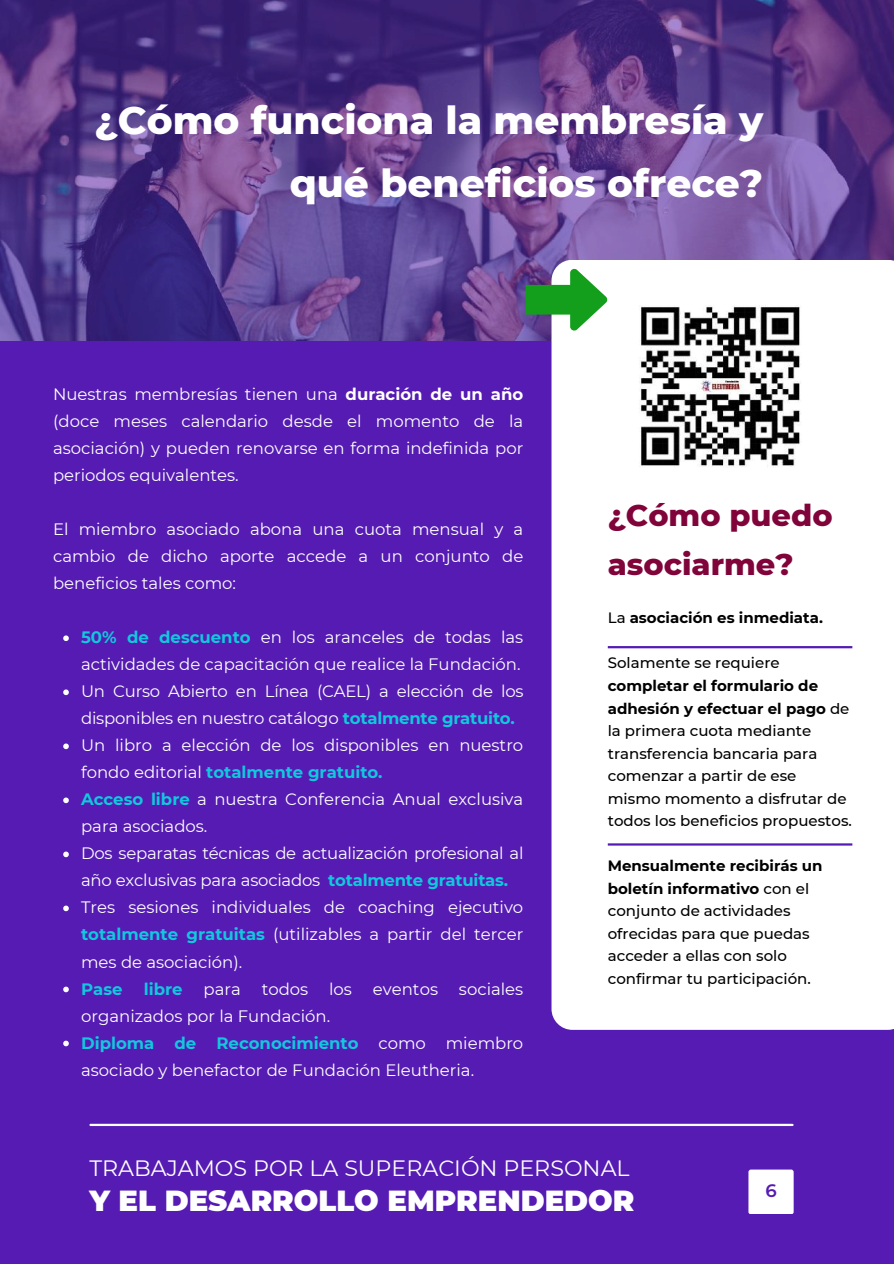
<style>
.page{position:relative;width:894px;height:1264px;background:#fff}
.page>*{position:absolute;margin:0;border:0;box-sizing:border-box;transform-origin:0 0}
.t1{font:800 39px/63px "Montserrat";color:#fff;text-align:right}
.t2{font:800 30.3px/49.5px "Montserrat";color:#80043a}
.t3{font:900 28.95px "Montserrat";color:#fff}
.t4{font:22.2px "Montserrat";color:#fff}
.t5{font:600 18px "Montserrat";color:#551bb3}
.t6{font:16.5px/27px "Montserrat";color:#fff;text-align:justify}
.t7{font:700 16.5px "Montserrat";color:#12c8de}
.t8{font:500 15px/22.5px "Montserrat";color:#000}
.t9{font:700 15px "Montserrat";color:#000}
.s1{font-weight:700}
.s2{font-weight:700;color:#12c8de}
.s3{font-weight:500}
</style>
<div class="page">
<div style="left:0;top:0;width:893px;height:1263px;background:#551bb3"></div>
<img style="left:0;top:0;width:893px;height:341px">
<div style="left:551px;top:260px;width:342px;height:769px;background:#fff"></div>
<hr style="left:607px;top:843px;width:245px;height:2px;background:#551bb3">
<hr style="left:607px;top:646px;width:245px;height:2px;background:#551bb3">
<div style="left:748px;top:1169px;width:45px;height:45px;background:#fff;border-radius:2px"></div>
<hr style="left:90px;top:1123px;width:702px;height:2px;background:#fff">
<img style="left:633px;top:300px;width:171px;height:171px">
<svg style="left:63px;top:635px;width:6px;height:6px"></svg>
<svg style="left:63px;top:689px;width:6px;height:6px"></svg>
<svg style="left:63px;top:743px;width:6px;height:6px"></svg>
<svg style="left:63px;top:797px;width:6px;height:6px"></svg>
<svg style="left:63px;top:851px;width:6px;height:6px"></svg>
<svg style="left:63px;top:905px;width:6px;height:6px"></svg>
<svg style="left:63px;top:986px;width:6px;height:6px"></svg>
<svg style="left:63px;top:1040px;width:6px;height:6px"></svg>
<svg style="left:525px;top:267px;width:82px;height:65px;background:#6aaa77"></svg>
<h1 class="t1" style="left:95px;top:88px;width:670px">¿Cómo funciona la membresía y qué beneficios ofrece?</h1>
<p class="t6" style="left:53px;top:381px;width:471px">Nuestras membresías tienen una <span class="s1">duración de un año </span>(doce meses calendario desde el momento de la asociación) y pueden renovarse en forma indefinida por periodos equivalentes.</p>
<p class="t6" style="left:53px;top:516px;width:471px">El miembro asociado abona una cuota mensual y a cambio de dicho aporte accede a un conjunto de beneficios tales como:</p>
<p class="t6" style="left:81px;top:624px;width:444px;text-align:left"><span class="s2">50% de descuento</span> en los aranceles de todas las actividades de capacitación que realice la Fundación.<br>Un Curso Abierto en Línea (CAEL) a elección de los disponibles en nuestro catálogo <span class="s2">totalmente gratuito.<br></span>Un libro a elección de los disponibles en nuestro fondo editorial <span class="s2">totalmente gratuito.<br>Acceso libre</span> a nuestra Conferencia Anual exclusiva para asociados.<br>Dos separatas técnicas de actualización profesional al año exclusivas para asociados <span class="s2">totalmente gratuitas.<br></span>Tres sesiones individuales de coaching ejecutivo <span class="s2">totalmente gratuitas</span> (utilizables a partir del tercer mes de asociación).</p>
<p class="t7" style="left:81px;top:978px;width:43px">Pase</p>
<p class="t7" style="left:144px;top:978px;width:40px">libre</p>
<p class="t6" style="left:203px;top:975px;width:39px">para</p>
<p class="t6" style="left:261px;top:975px;width:48px">todos</p>
<p class="t6" style="left:329px;top:975px;width:24px">los</p>
<p class="t6" style="left:373px;top:975px;width:67px">eventos</p>
<p class="t6" style="left:459px;top:975px;width:66px">sociales</p>
<p class="t6" style="left:81px;top:1002px;width:443px;text-align:left">organizados por la Fundación.<br><span class="s2">Diploma de Reconocimiento</span> como miembro asociado y benefactor de Fundación Eleutheria.</p>
<h2 class="t2" style="left:607px;top:490px;width:226px">¿Cómo puedo asociarme?</h2>
<p class="t9" style="left:607px;top:609px;width:216px"><span class="s3">La</span> asociación es inmediata.</p>
<p class="t8" style="left:607px;top:652px;width:173px">Solamente se requiere</p>
<p class="t8" style="left:607px;top:674px;width:245px"><span class="s1">completar el formulario de adhesión y efectuar el pago</span> de la primera cuota mediante transferencia bancaria para comenzar a partir de ese mismo momento a disfrutar de todos los beneficios propuestos.</p>
<p class="t8" style="left:607px;top:854px;width:216px"><span class="s1">Mensualmente recibirás un boletín informativo</span> con el conjunto de actividades ofrecidas para que puedas acceder a ellas con solo confirmar tu participación.</p>
<h3 class="t4" style="left:89px;top:1154px;width:541px">TRABAJAMOS POR LA SUPERACIÓN PERSONAL</h3>
<h3 class="t3" style="left:89px;top:1183px;width:546px">Y EL DESARROLLO EMPRENDEDOR</h3>
<p class="t5" style="left:765px;top:1179px;width:13px">6</p>
</div>
